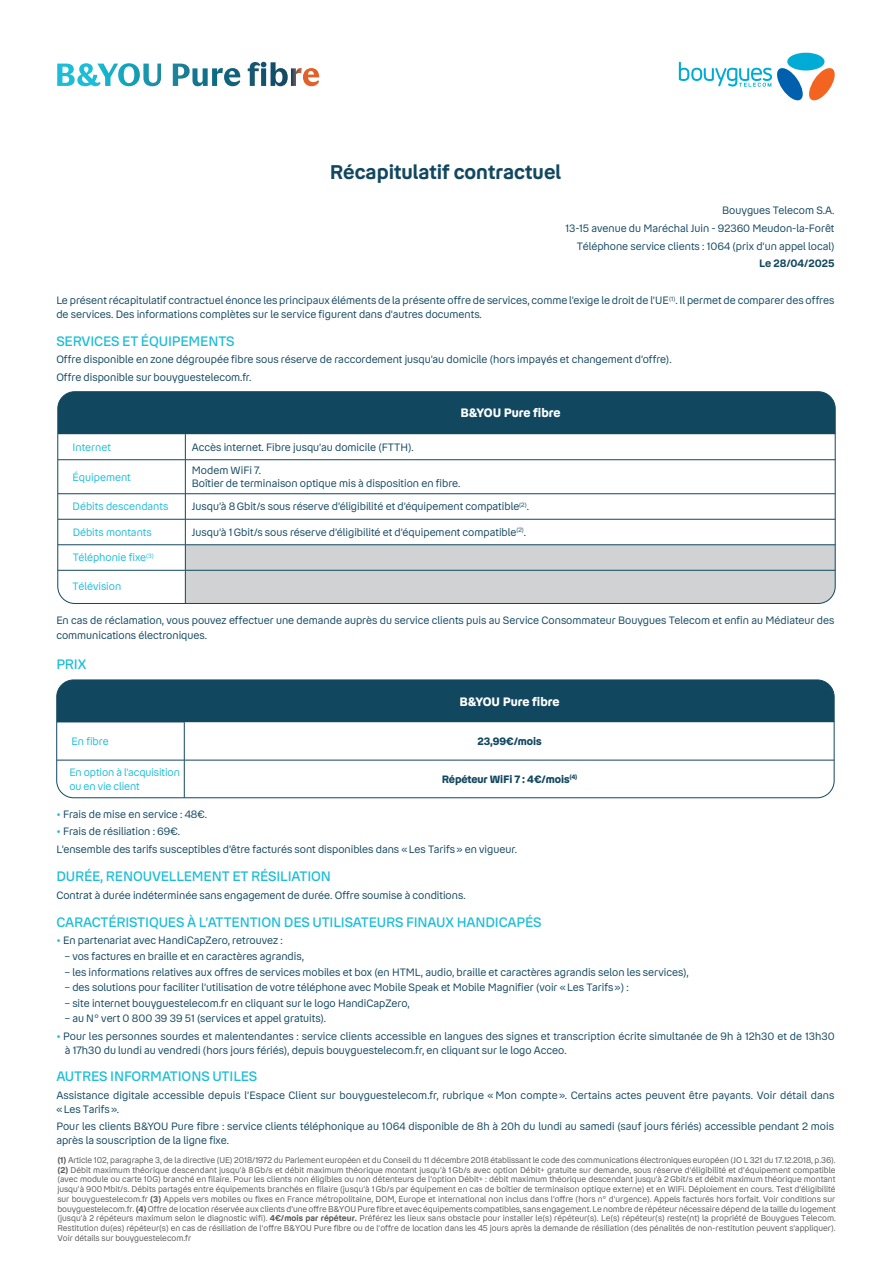
<style>
.page{position:relative;width:893px;height:1263px;background:#fff}
.page>*{position:absolute;margin:0;border:0;box-sizing:border-box;transform-origin:0 0}
.t1{font:600 19.5px "Bouygues Read";color:#124760}
.t2{font:500 13.5px "Bouygues Read";letter-spacing:-.01em;color:#1cbed7}
.t3{font:700 12px "Bouygues Read";color:#fff}
.t4{font:10.5px/17.7px "Bouygues Read";color:#124760}
.t5{font:10.5px/13.5px "Bouygues Read";color:#1cbed7}
.t6{font:700 10.5px "Bouygues Read";letter-spacing:-.01em;color:#124760}
.t7{font:600 10.5px "Bouygues Read";letter-spacing:-.005em;color:#124760}
.t8{font:8.25px/9.8px "Bouygues Read";color:#57585a;text-align:justify}
.s1{font-weight:700;color:#1cbed7}
.s2{font-weight:600}
</style>
<div class="page">
<div style="left:58px;top:681px;width:776px;height:41px;background:#124760"></div>
<svg style="left:185px;top:722px;width:649px;height:76px"></svg>
<hr style="left:184px;top:680px;width:1px;height:42px;background:#124760">
<hr style="left:184px;top:722px;width:1px;height:38px;background:#124760">
<hr style="left:184px;top:760px;width:1px;height:38px;background:#124760">
<hr style="left:57px;top:760px;width:127px;height:1px;background:#124760">
<hr style="left:184px;top:760px;width:650px;height:1px;background:#124760">
<div style="left:56px;top:679px;width:778px;height:119px;border:1px solid #124760;border-radius:17px"></div>
<svg style="left:57px;top:62px;width:262px;height:24px"></svg>
<div style="left:787px;top:53px;width:37px;height:18px;background:#00acd5;border-radius:50%"></div>
<svg style="left:679px;top:62px;width:156px;height:39px"></svg>
<svg style="left:59px;top:393px;width:775px;height:66px"></svg>
<svg style="left:185px;top:494px;width:649px;height:108px"></svg>
<hr style="left:185px;top:570px;width:1px;height:33px;background:#124760">
<hr style="left:58px;top:459px;width:127px;height:1px;background:#124760">
<hr style="left:185px;top:460px;width:1px;height:33px;background:#124760">
<hr style="left:58px;top:493px;width:127px;height:1px;background:#124760">
<hr style="left:58px;top:519px;width:127px;height:1px;background:#124760">
<hr style="left:185px;top:493px;width:650px;height:1px;background:#124760">
<hr style="left:185px;top:519px;width:650px;height:1px;background:#124760">
<hr style="left:185px;top:459px;width:650px;height:1px;background:#124760">
<hr style="left:58px;top:544px;width:127px;height:1px;background:#124760">
<hr style="left:185px;top:544px;width:650px;height:1px;background:#124760">
<hr style="left:58px;top:570px;width:127px;height:1px;background:#124760">
<hr style="left:185px;top:570px;width:650px;height:1px;background:#124760">
<div style="left:57px;top:391px;width:779px;height:213px;border:1px solid #124760;border-radius:17px"></div>
<h1 class="t1" style="left:330px;top:160px;width:233px">Récapitulatif contractuel</h1>
<p class="t4" style="left:565px;top:202px;width:271px;text-align:right">Bouygues Telecom S.A.<br>13-15 avenue du Maréchal Juin - 92360 Meudon-la-Forêt<br>Téléphone service clients : 1064 (prix d’un appel local)</p>
<p class="t7" style="left:759px;top:257px;width:77px">Le 28/04/2025</p>
<p class="t4" style="left:56px;top:294px;width:779px;line-height:13.5px">Le présent récapitulatif contractuel énonce les principaux éléments de la présente offre de services, comme l’exige le droit de l’UE<sup>(1)</sup>. Il permet de comparer des offres de services. Des informations complètes sur le service figurent dans d’autres documents.</p>
<p class="t2" style="left:56px;top:333px;width:180px">SERVICES ET ÉQUIPEMENTS</p>
<p class="t4" style="left:56px;top:351px;width:617px">Offre disponible en zone dégroupée fibre sous réserve de raccordement jusqu’au domicile (hors impayés et changement d’offre).<br>Offre disponible sur bouyguestelecom.fr.</p>
<p class="t3" style="left:461px;top:406px;width:102px">B&amp;YOU Pure fibre</p>
<p class="t5" style="left:73px;top:440px;width:40px">Internet</p>
<p class="t4" style="left:192px;top:438px;width:223px">Accès internet. Fibre jusqu’au domicile (FTTH).</p>
<p class="t5" style="left:73px;top:470px;width:60px">Équipement</p>
<p class="t4" style="left:192px;top:464px;width:270px;line-height:12.6px">Modem WiFi 7.<br>Boîtier de terminaison optique mis à disposition en fibre.</p>
<p class="t5" style="left:73px;top:500px;width:97px">Débits descendants</p>
<p class="t4" style="left:192px;top:498px;width:339px">Jusqu’à 8Gbit/s sous réserve d’éligibilité et d’équipement compatible<sup>(2)</sup>.</p>
<p class="t5" style="left:73px;top:526px;width:81px">Débits montants</p>
<p class="t4" style="left:192px;top:523px;width:336px">Jusqu’à 1Gbit/s sous réserve d’éligibilité et d’équipement compatible<sup>(2)</sup>.</p>
<p class="t5" style="left:73px;top:551px;width:83px">Téléphonie fixe<sup>(3)</sup></p>
<p class="t5" style="left:73px;top:579px;width:50px">Télévision</p>
<p class="t4" style="left:56px;top:613px;width:780px;line-height:15px">En cas de réclamation, vous pouvez effectuer une demande auprès du service clients puis au Service Consommateur Bouygues Telecom et enfin au Médiateur des communications électroniques.</p>
<p class="t2" style="left:56px;top:656px;width:32px">PRIX</p>
<p class="t3" style="left:460px;top:694px;width:102px">B&amp;YOU Pure fibre</p>
<p class="t5" style="left:72px;top:735px;width:39px">En fibre</p>
<p class="t6" style="left:477px;top:735px;width:66px">23,99€/mois</p>
<p class="t5" style="left:69px;top:766px;width:112px">En option à l’acquisition ou en vie client</p>
<p class="t6" style="left:442px;top:773px;width:137px">Répéteur WiFi 7 : 4€/mois<sup>(4)</sup></p>
<p class="t4" style="left:56px;top:805px;width:152px"><span class="s1">•</span> Frais de mise en service : 48€.</p>
<p class="t4" style="left:56px;top:823px;width:462px"><span class="s1">•</span> Frais de résiliation : 69€.<br>L’ensemble des tarifs susceptibles d’être facturés sont disponibles dans «Les Tarifs» en vigueur.</p>
<p class="t2" style="left:56px;top:868px;width:276px">DURÉE, RENOUVELLEMENT ET RÉSILIATION</p>
<p class="t4" style="left:56px;top:886px;width:411px">Contrat à durée indéterminée sans engagement de durée. Offre soumise à conditions.</p>
<p class="t2" style="left:56px;top:914px;width:487px">CARACTÉRISTIQUES À L’ATTENTION DES UTILISATEURS FINAUX HANDICAPÉS</p>
<p class="t4" style="left:56px;top:932px;width:228px"><span class="s1">•</span> En partenariat avec HandiCapZero, retrouvez :</p>
<p class="t4" style="left:65px;top:947px;width:241px">– vos factures en braille et en caractères agrandis,</p>
<p class="t4" style="left:65px;top:963px;width:625px">– les informations relatives aux offres de services mobiles et box (en HTML, audio, braille et caractères agrandis selon les services),</p>
<p class="t4" style="left:65px;top:979px;width:565px">– des solutions pour faciliter l’utilisation de votre téléphone avec Mobile Speak et Mobile Magnifier (voir «Les Tarifs») :</p>
<p class="t4" style="left:65px;top:994px;width:346px">– site internet bouyguestelecom.fr en cliquant sur le logo HandiCapZero,</p>
<p class="t4" style="left:65px;top:1010px;width:263px">– au N° vert 0 800 39 39 51 (services et appel gratuits).</p>
<p class="t4" style="left:65px;top:1030px;width:771px;line-height:13.5px;text-indent:-9px"><span class="s1">•</span> Pour les personnes sourdes et malentendantes : service clients accessible en langues des signes et transcription écrite simultanée de 9h à 12h30 et de 13h30 à 17h30 du lundi au vendredi (hors jours fériés), depuis bouyguestelecom.fr, en cliquant sur le logo Acceo.</p>
<p class="t2" style="left:56px;top:1069px;width:202px">AUTRES INFORMATIONS UTILES</p>
<p class="t4" style="left:56px;top:1089px;width:779px;line-height:13.5px">Assistance digitale accessible depuis l’Espace Client sur bouyguestelecom.fr, rubrique « Mon compte». Certains actes peuvent être payants. Voir détail dans «Les Tarifs».</p>
<p class="t4" style="left:56px;top:1120px;width:779px;line-height:13.5px">Pour les clients B&amp;YOU Pure fibre : service clients téléphonique au 1064 disponible de 8h à 20h du lundi au samedi (sauf jours fériés) accessible pendant 2 mois après la souscription de la ligne fixe.</p>
<p class="t8" style="left:57px;top:1155px;width:780px"><span class="s2">(1)</span> Article 102, paragraphe 3, de la directive (UE) 2018/1972 du Parlement européen et du Conseil du 11 décembre 2018 établissant le code des communications électroniques européen (JO L 321 du 17.12.2018, p.36). <span class="s2">(2)</span> Débit maximum théorique descendant jusqu’à 8Gb/s et débit maximum théorique montant jusqu’à 1Gb/s avec option Débit+ gratuite sur demande, sous réserve d’éligibilité et d’équipement compatible (avec module ou carte 10G) branché en filaire. Pour les clients non éligibles ou non détenteurs de l’option Débit+ : débit maximum théorique descendant jusqu’à 2Gbit/s et débit maximum théorique montant jusqu’à 900Mbit/s. Débits partagés entre équipements branchés en filaire (jusqu’à 1Gb/s par équipement en cas de boîtier de terminaison optique externe) et en WiFi. Déploiement en cours. Test d’éligibilité sur bouyguestelecom.fr <span class="s2">(3)</span> Appels vers mobiles ou fixes en France métropolitaine, DOM, Europe et international non inclus dans l’offre (hors n° d’urgence). Appels facturés hors forfait. Voir conditions sur bouyguestelecom.fr. <span class="s2">(4)</span> Offre de location réservée aux clients d’une offre B&amp;YOU Pure fibre et avec équipements compatibles, sans engagement. Le nombre de répéteur nécessaire dépend de la taille du logement (jusqu’à 2 répéteurs maximum selon le diagnostic wifi). <span class="s2">4€/mois par répéteur.</span> Préférez les lieux sans obstacle pour installer le(s) répéteur(s). Le(s) répéteur(s) reste(nt) la propriété de Bouygues Telecom.<br>Restitution du(es) répéteur(s) en cas de résiliation de l’offre B&amp;YOU Pure fibre ou de l’offre de location dans les 45 jours après la demande de résiliation (des pénalités de non-restitution peuvent s’appliquer).<br>Voir détails sur bouyguestelecom.fr</p>
</div>
